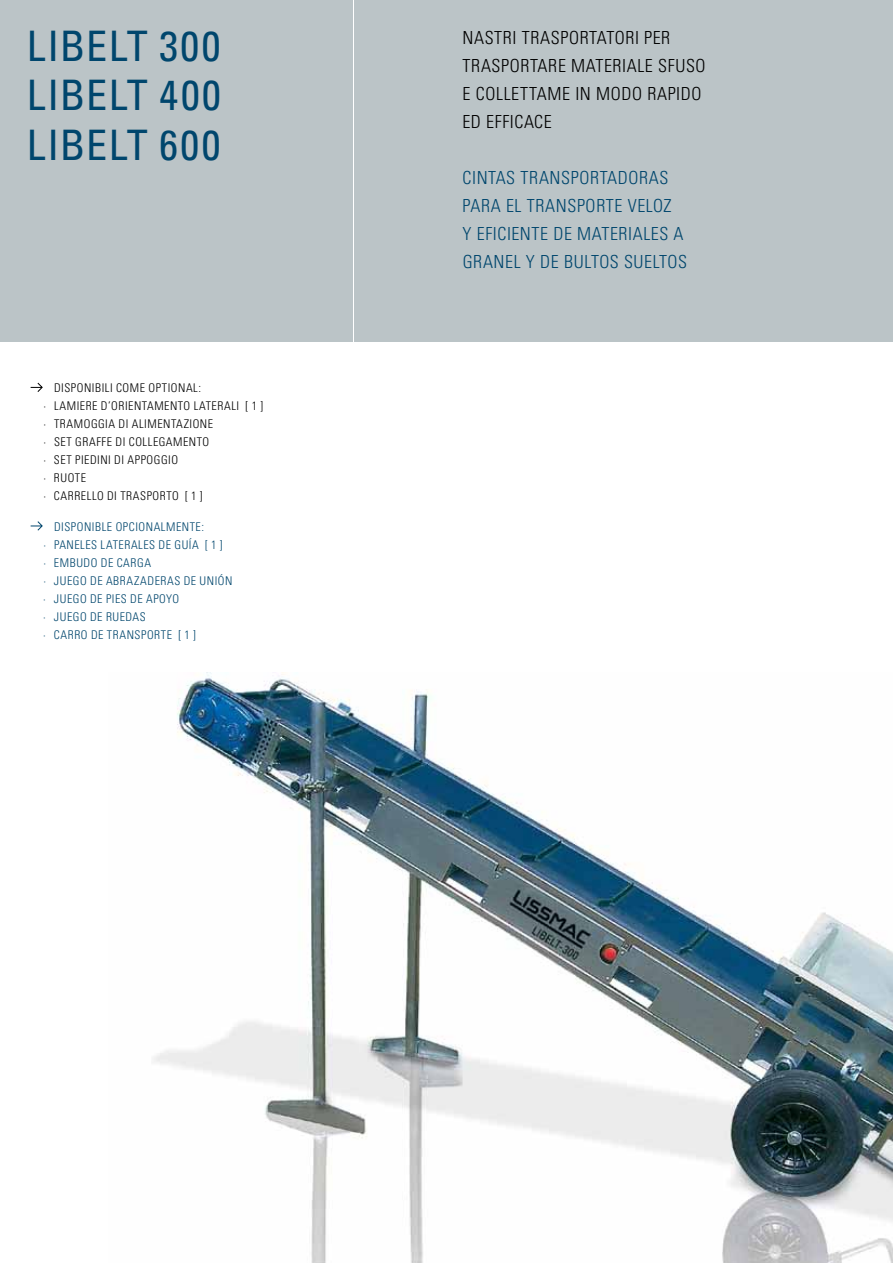
<style>
.page{position:relative;width:893px;height:1263px;background:#fff}
.page>*{position:absolute;margin:0;border:0;box-sizing:border-box;transform-origin:0 0}
.t1{font:condensed 42px/49.5px "Univers";letter-spacing:.05em;color:#00466d;text-align:justify}
.t2{font:300 condensed 18px/28px "Univers";letter-spacing:.035em;color:#00466d}
.t3{font:300 condensed 18px/28px "Univers";letter-spacing:.035em;color:#000}
.t4{font:300 condensed 12px/18px "Univers";letter-spacing:.05em;color:#000}
.t5{font:300 condensed 12px/18px "Univers";letter-spacing:.05em;color:#00466d}
</style>
<div class="page">
<img style="left:153px;top:672px;width:740px;height:591px">
<div style="left:355px;top:0;width:538px;height:342px;background:#bbc4c7"></div>
<div style="left:0;top:0;width:353px;height:342px;background:#bbc4c7"></div>
<svg style="left:30px;top:521px;width:13px;height:10px"></svg>
<svg style="left:30px;top:382px;width:13px;height:10px"></svg>
<h1 class="t1" style="left:27px;top:20px;width:195px">LIBELT 300<br>LIBELT 400<br>LIBELT 600</h1>
<p class="t4" style="left:43px;top:379px;width:159px;text-indent:73px">COME OPTIONAL: · LAMI ERE D’ORIENTAM</p>
<p class="t4" style="left:54px;top:379px;width:43px">DISPONIBILI</p>
<p class="t4" style="left:164px;top:397px;width:66px">ENTO LATERALI</p>
<p class="t4" style="left:246px;top:397px;width:19px">[ 1 ]</p>
<p class="t4" style="left:43px;top:415px;width:55px">· TRAM OGGIA</p>
<p class="t4" style="left:119px;top:415px;width:21px">DI ALIM</p>
<p class="t4" style="left:43px;top:415px;width:171px;text-indent:114px">ENTAZIONE · SET GRAFFE DI COLLEGAM</p>
<p class="t4" style="left:183px;top:433px;width:27px">ENTO</p>
<p class="t4" style="left:43px;top:451px;width:161px">· SET PIEDI NI DI APPOGGIO<br>· RUOTE<br>· CARRELLO DI TRAS PORTO [ 1 ]</p>
<p class="t5" style="left:54px;top:517px;width:108px">DISPONIBLE OPCIONALM</p>
<p class="t5" style="left:43px;top:517px;width:181px;text-indent:133px">ENTE:<br>· PANELES LATERALES DE GUÍA [ 1 ] · EMB</p>
<p class="t5" style="left:43px;top:553px;width:191px;text-indent:33px">UDO DE CARGA<br>· JUEGO DE ABRAZADERAS DE UNIÓN · JUEGO DE PIES DE APOYO<br>· JUEGO DE RUEDAS<br>· CARRO DE TRANSPORTE [ 1 ]</p>
<h2 class="t3" style="left:463px;top:23px;width:209px;text-indent:40px">RI TRASPORTATORI PER<br>TRAS PORTARE MAT</h2>
<h2 class="t3" style="left:463px;top:23px;width:11px">NAST</h2>
<h2 class="t3" style="left:604px;top:51px;width:103px">ERIALE SFUSO</h2>
<h2 class="t3" style="left:463px;top:79px;width:69px">E COLLETTAM</h2>
<h2 class="t3" style="left:562px;top:79px;width:141px">E IN MODO RAPIDO</h2>
<h2 class="t3" style="left:463px;top:107px;width:41px">ED EFFICAC</h2>
<h2 class="t3" style="left:544px;top:107px;width:9px">E</h2>
<h2 class="t2" style="left:463px;top:163px;width:210px;text-indent:58px">TRANSPORTADORAS<br>PARA EL TRANSPORTE VELOZ<br>Y EFICI ENTE DE MAT</h2>
<h2 class="t2" style="left:463px;top:163px;width:36px">CI NTAS</h2>
<h2 class="t2" style="left:463px;top:219px;width:224px;text-align:right">ERIALES A<br>GRANEL Y DE BULTOS SUELTOS</h2>
</div>
